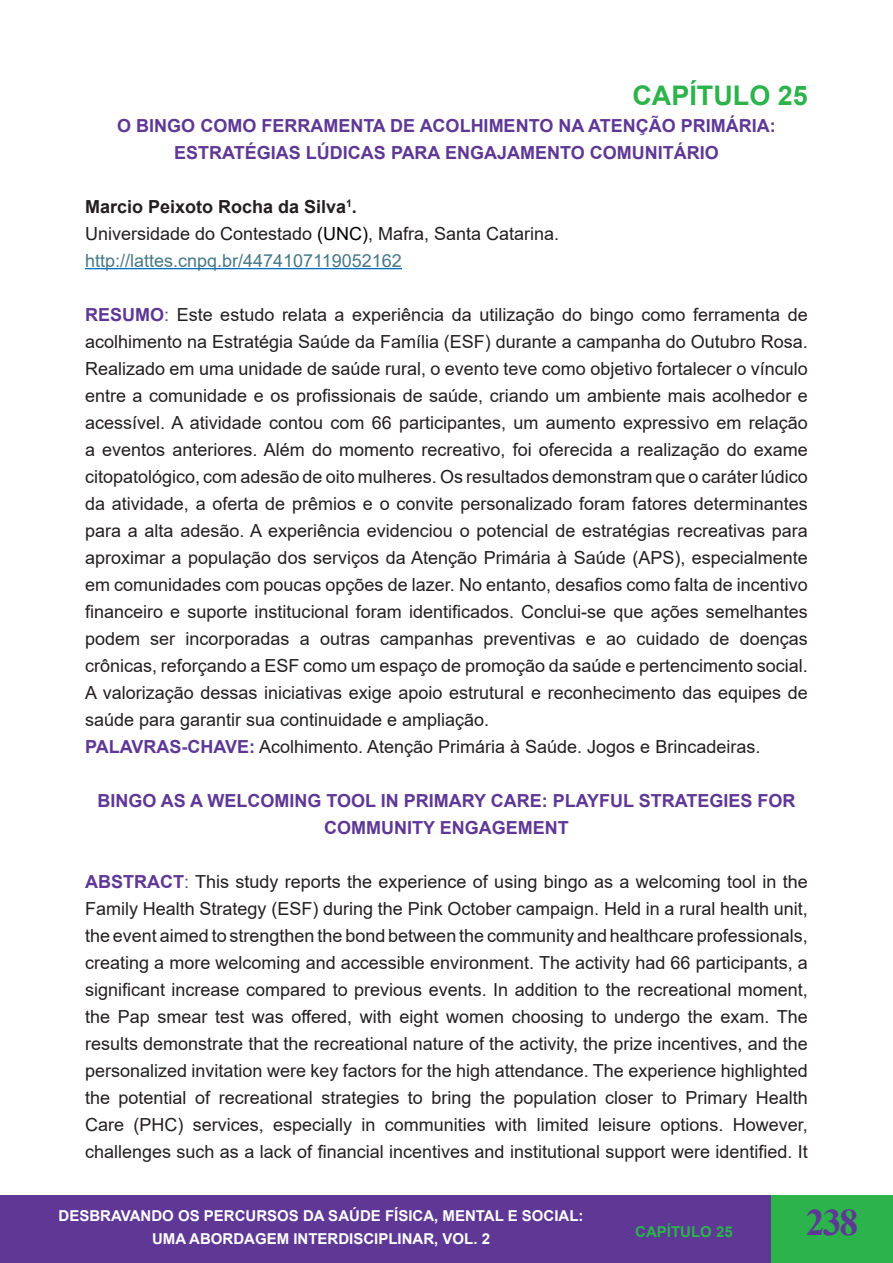
<style>
.page{position:relative;width:893px;height:1263px;background:#fff}
.page>*{position:absolute;margin:0;border:0;box-sizing:border-box;transform-origin:0 0}
.t1{font:700 37.5px "Times New Roman";color:#5f3896}
.t2{font:700 27px "Arial";color:#2cb34b}
.t3{font:18px/27px "Arial";color:#231f20;text-align:justify}
.t4{font:700 18px/27px "Arial";color:#5f3896;text-align:center}
.t5{font:18px "Arial";color:#467886}
.t6{font:700 18px "Arial";color:#231f20}
.t7{font:700 15px/22.5px "Arial";color:#fff;text-align:center}
.t8{font:700 15px "Arial";color:#2cb34b}
.s1{color:#000}
.s2{font-weight:700;color:#5f3896}
.s3{color:#5f3896}
</style>
<div class="page">
<div style="left:0;top:1196px;width:893px;height:67px;background:#5f3896"></div>
<div style="left:771px;top:1196px;width:122px;height:67px;background:#2cb34b"></div>
<hr style="left:85px;top:268px;width:317px;height:1px;background:#0070c0">
<p class="t2" style="left:632px;top:76px;width:177px">CAPÍTULO 25</p>
<p class="t4" style="left:117px;top:112px;width:660px">O BINGO COMO FERRAMENTA DE ACOLHIMENTO NA ATENÇÃO PRIMÁRIA:<br>ESTRATÉGIAS LÚDICAS PARA ENGAJAMENTO COMUNITÁRIO</p>
<p class="t6" style="left:85px;top:194px;width:273px">Marcio Peixoto Rocha da Silva<sup>1</sup>.</p>
<p class="t3" style="left:85px;top:220px;width:476px">Universidade do Contestado <span class="s1">(UNC)</span>, Mafra, Santa Catarina.</p>
<p class="t5" style="left:85px;top:248px;width:318px">http://lattes.cnpq.br/4474107119052162</p>
<p class="t3" style="left:85px;top:301px;width:724px"><span class="s2">RESUMO</span><span class="s3">:</span> Este estudo relata a experiência da utilização do bingo como ferramenta de acolhimento na Estratégia Saúde da Família (ESF) durante a campanha do Outubro Rosa.<br>Realizado em uma unidade de saúde rural, o evento teve como objetivo fortalecer o vínculo entre a comunidade e os profissionais de saúde, criando um ambiente mais acolhedor e acessível. A atividade contou com 66 participantes, um aumento expressivo em relação a eventos anteriores. Além do momento recreativo, foi oferecida a realização do exame citopatológico, com adesão de oito mulheres. Os resultados demonstram que o caráter lúdico da atividade, a oferta de prêmios e o convite personalizado foram fatores determinantes para a alta adesão. A experiência evidenciou o potencial de estratégias recreativas para aproximar a população dos serviços da Atenção Primária à Saúde (APS), especialmente em comunidades com poucas opções de lazer. No entanto, desafios como falta de incentivo financeiro e suporte institucional foram identificados. Conclui-se que ações semelhantes podem ser incorporadas a outras campanhas preventivas e ao cuidado de doenças crônicas, reforçando a ESF como um espaço de promoção da saúde e pertencimento social.<br>A valorização dessas iniciativas exige apoio estrutural e reconhecimento das equipes de saúde para garantir sua continuidade e ampliação.</p>
<p class="t3" style="left:85px;top:733px;width:677px"><span class="s2">PALAVRAS-CHAVE:</span> Acolhimento. Atenção Primária à Saúde. Jogos e Brincadeiras.</p>
<p class="t4" style="left:97px;top:787px;width:700px">BINGO AS A WELCOMING TOOL IN PRIMARY CARE: PLAYFUL STRATEGIES FOR<br>COMMUNITY ENGAGEMENT</p>
<p class="t3" style="left:85px;top:868px;width:724px"><span class="s2">ABSTRACT</span><span class="s3">:</span> This study reports the experience of using bingo as a welcoming tool in the Family Health Strategy (ESF) during the Pink October campaign. Held in a rural health unit, the event aimed to strengthen the bond between the community and healthcare professionals, creating a more welcoming and accessible environment. The activity had 66 participants, a significant increase compared to previous events. In addition to the recreational moment, the Pap smear test was offered, with eight women choosing to undergo the exam. The results demonstrate that the recreational nature of the activity, the prize incentives, and the personalized invitation were key factors for the high attendance. The experience highlighted the potential of recreational strategies to bring the population closer to Primary Health Care (PHC) services, especially in communities with limited leisure options. However, challenges such as a lack of financial incentives and institutional support were identified. It</p>
<p class="t7" style="left:59px;top:1205px;width:527px">DESBRAVANDO OS PERCURSOS DA SAÚDE FÍSICA, MENTAL E SOCIAL:<br>UMA ABORDAGEM INTERDISCIPLINAR, VOL. 2</p>
<p class="t8" style="left:635px;top:1221px;width:99px">CAPÍTULO 25</p>
<h1 class="t1" style="left:806px;top:1195px;width:54px">238</h1>
</div>
